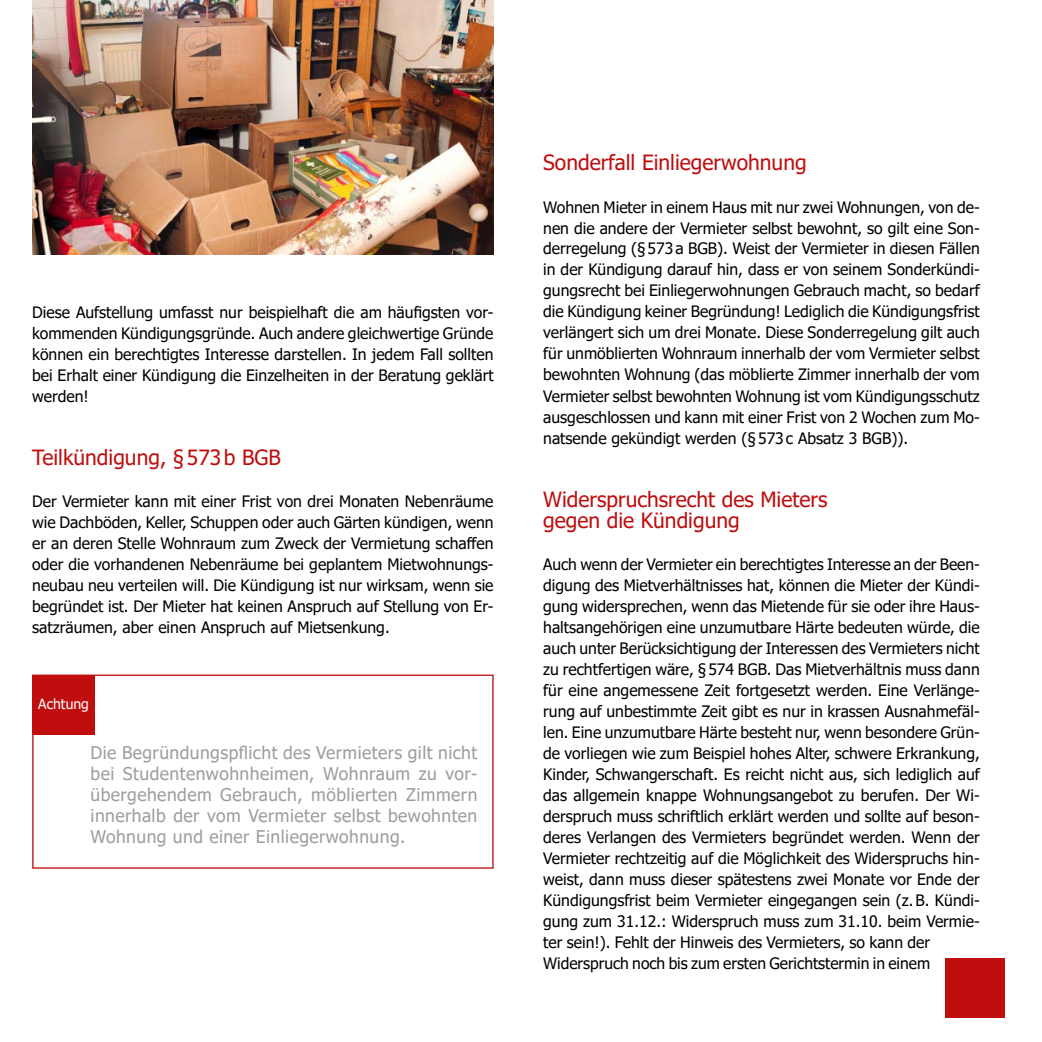
<style>
.page{position:relative;width:1042px;height:1042px;background:#fff}
.page>*{position:absolute;margin:0;border:0;box-sizing:border-box;transform-origin:0 0}
.t1{font:21px/21px "Tahoma";color:#c00d0e}
.t2{font:17.5px/21px "Tahoma";letter-spacing:.025em;color:#9d9d9c;text-align:justify}
.t3{font:15.75px/21px "Tahoma";color:#000;text-align:justify}
.t4{font:14px "Tahoma";color:#fff}
</style>
<div class="page">
<img style="left:32px;top:1px;width:461px;height:253px">
<div style="left:945px;top:958px;width:59px;height:59px;background:#c00d0e"></div>
<div style="left:32px;top:674px;width:461px;height:194px;border:1px solid #c00d0e"></div>
<div style="left:32px;top:674px;width:63px;height:60px;background:#c00d0e"></div>
<p class="t3" style="left:32px;top:302px;width:463px">Diese Aufstellung umfasst nur beispielhaft die am häufigsten vor&shy;kommenden Kündigungsgründe. Auch andere gleichwertige Gründe können ein berechtigtes Interesse darstellen. In jedem Fall sollten bei Erhalt einer Kündigung die Einzelheiten in der Beratung geklärt werden!</p>
<h1 class="t1" style="left:32px;top:447px;width:250px">Teilkündigung, § 573 b BGB</h1>
<p class="t3" style="left:32px;top:491px;width:463px">Der Vermieter kann mit einer Frist von drei Monaten Nebenräume wie Dachböden, Keller, Schuppen oder auch Gärten kündigen, wenn er an deren Stelle Wohnraum zum Zweck der Vermietung schaffen oder die vorhandenen Nebenräume bei geplantem Mietwohnungs&shy;neubau neu verteilen will. Die Kündigung ist nur wirksam, wenn sie begründet ist. Der Mieter hat keinen Anspruch auf Stellung von Er&shy;satzräumen, aber einen Anspruch auf Mietsenkung.</p>
<p class="t4" style="left:38px;top:695px;width:52px">Achtung</p>
<p class="t2" style="left:91px;top:742px;width:388px">Die Begründungspflicht des Vermieters gilt nicht bei Studentenwohnheimen, Wohnraum zu vor&shy;übergehendem Gebrauch, möblierten Zimmern innerhalb der vom Vermieter selbst bewohnten Wohnung und einer Einliegerwohnung.</p>
<h1 class="t1" style="left:543px;top:153px;width:265px">Sonderfall Einliegerwohnung</h1>
<p class="t3" style="left:543px;top:197px;width:438px">Wohnen Mieter in einem Haus mit nur zwei Wohnungen, von de&shy;nen die andere der Vermieter selbst bewohnt, so gilt eine Son&shy;derregelung (§ 573 a BGB). Weist der Vermieter in diesen Fällen in der Kündigung darauf hin, dass er von seinem Sonderkündi&shy;gungsrecht bei Einliegerwohnungen Gebrauch macht, so bedarf die Kündigung keiner Begründung! Lediglich die Kündigungsfrist verlängert sich um drei Monate. Diese Sonderregelung gilt auch für unmöblierten Wohnraum innerhalb der vom Vermieter selbst bewohnten Wohnung (das möblierte Zimmer innerhalb der vom Vermieter selbst bewohnten Wohnung ist vom Kündigungsschutz ausgeschlossen und kann mit einer Frist von 2 Wochen zum Mo&shy;natsende gekündigt werden (§ 573 c Absatz 3 BGB)).</p>
<h1 class="t1" style="left:543px;top:489px;width:286px">Widerspruchsrecht des Mieters gegen die Kündigung</h1>
<p class="t3" style="left:543px;top:554px;width:438px;text-align:left">Auch wenn der Vermieter ein berechtigtes Interesse an der Been&shy;digung des Mietverhältnisses hat, können die Mieter der Kündi&shy;gung widersprechen, wenn das Mietende für sie oder ihre Haus&shy;haltsangehörigen eine unzumutbare Härte bedeuten würde, die auch unter Berücksichtigung der Interessen des Vermieters nicht zu rechtfertigen wäre, § 574 BGB. Das Mietverhältnis muss dann für eine angemessene Zeit fortgesetzt werden. Eine Verlänge&shy;rung auf unbestimmte Zeit gibt es nur in krassen Ausnahmefäl&shy;len. Eine unzumutbare Härte besteht nur, wenn besondere Grün&shy;de vorliegen wie zum Beispiel hohes Alter, schwere Erkrankung, Kinder, Schwangerschaft. Es reicht nicht aus, sich lediglich auf das allgemein knappe Wohnungsangebot zu berufen. Der Wi&shy;derspruch muss schriftlich erklärt werden und sollte auf beson&shy;deres Verlangen des Vermieters begründet werden. Wenn der Vermieter rechtzeitig auf die Möglichkeit des Widerspruchs hin&shy;weist, dann muss dieser spätestens zwei Monate vor Ende der Kündigungsfrist beim Vermieter eingegangen sein (z. B. Kündi&shy;gung zum 31.12.: Widerspruch muss zum 31.10. beim Vermie&shy;ter sein!). Fehlt der Hinweis des Vermieters, so kann der Widerspruch noch bis zum ersten Gerichtstermin in einem</p>
</div>
